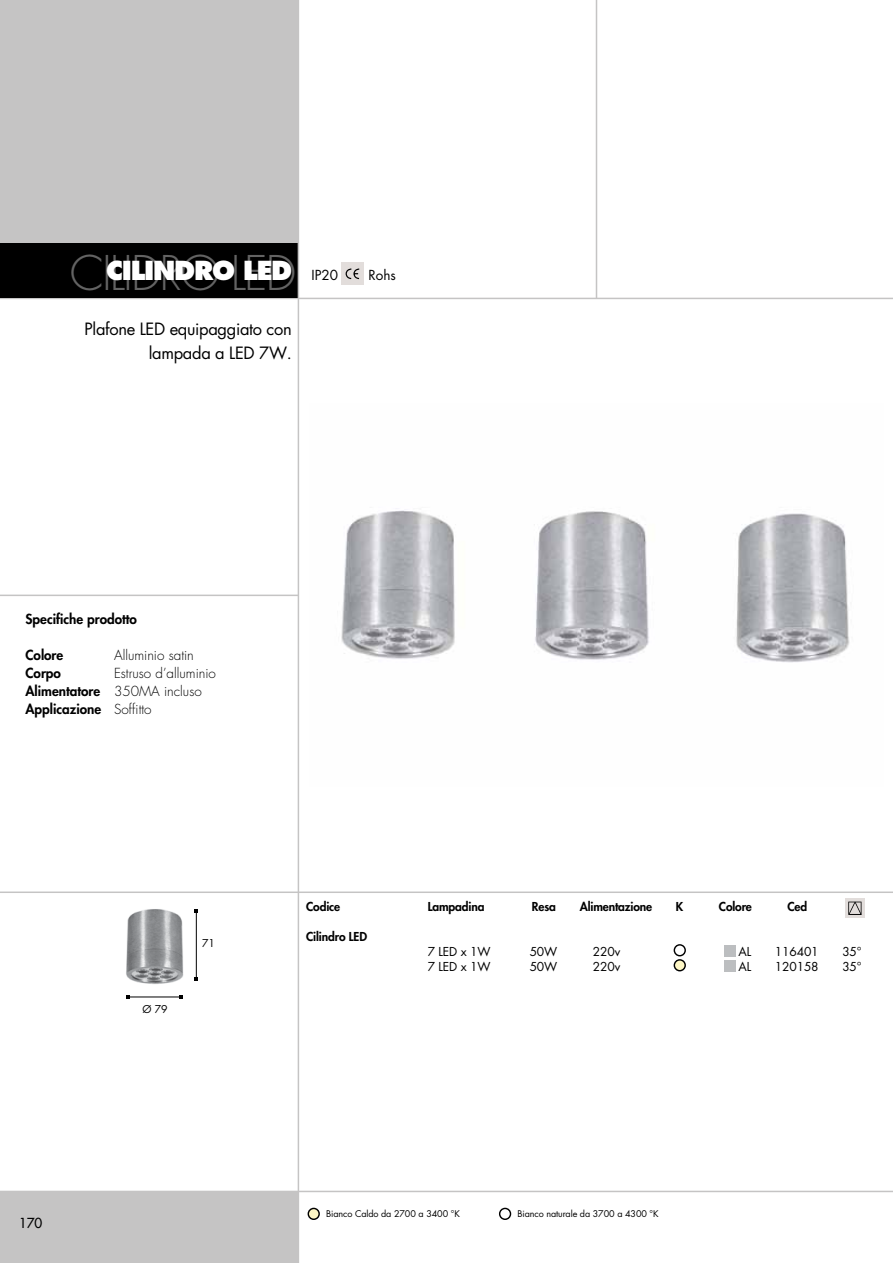
<style>
.page{position:relative;width:893px;height:1263px;background:#fff}
.page>*{position:absolute;margin:0;border:0;box-sizing:border-box;transform-origin:0 0}
.t1{font:300 46.5px "Futura Std";letter-spacing:-.04em;color:#fff}
.t2{font:800 25.5px "Futura Std";color:#fff}
.t3{font:16.5px/24px "Futura Std";letter-spacing:-.02em;color:#000;text-align:right}
.t4{font:300 13.5px/18px "Futura Std";color:#000}
.t5{font:800 13.5px "Futura Std";color:#000}
.t6{font:13.5px "Futura Std";color:#000}
.t7{font:500 13.5px "Futura Std";color:#000}
.t8{font:800 12px "Futura Std";letter-spacing:-.01em;color:#000}
.t9{font:12px "Futura Std";letter-spacing:-.01em;color:#000}
.t10{font:10.5px "Futura Std";color:#000}
.t11{font:9px "Futura Std";letter-spacing:-.01em;color:#000}
.s1{font-weight:300}
.s2{font-weight:800}
</style>
<div class="page">
<div style="left:0;top:1191px;width:298px;height:72px;background:#c5c4c4"></div>
<svg style="left:0;top:298px;width:893px;height:595px"></svg>
<div style="left:0;top:0;width:298px;height:298px;background:#c5c4c4"></div>
<div style="left:0;top:243px;width:298px;height:55px;background:#000"></div>
<hr style="left:0;top:595px;width:299px;height:1px;background:#c5c4c4">
<hr style="left:298px;top:0;width:1px;height:1263px;background:#c5c4c4">
<hr style="left:596px;top:0;width:1px;height:298px;background:#c5c4c4">
<hr style="left:0;top:1191px;width:893px;height:1px;background:#c5c4c4">
<img style="left:309px;top:403px;width:574px;height:383px">
<div style="left:674px;top:944px;width:12px;height:12px;border:1px solid #000;border-radius:50%"></div>
<div style="left:724px;top:945px;width:11px;height:11px;background:#bcbec0"></div>
<div style="left:674px;top:960px;width:11px;height:11px;background:#fef7c5;border-radius:50%"></div>
<div style="left:674px;top:959px;width:12px;height:12px;border:1px solid #000;border-radius:50%"></div>
<div style="left:724px;top:960px;width:11px;height:11px;background:#bcbec0"></div>
<div style="left:342px;top:263px;width:22px;height:22px;background:#e2dddb"></div>
<svg style="left:346px;top:268px;width:13px;height:11px"></svg>
<svg style="left:846px;top:899px;width:18px;height:18px"></svg>
<svg style="left:848px;top:902px;width:13px;height:13px"></svg>
<img style="left:126px;top:909px;width:72px;height:88px">
<hr style="left:128px;top:996px;width:53px;height:1px;background:#000">
<hr style="left:196px;top:910px;width:1px;height:69px;background:#000">
<div style="left:499px;top:1208px;width:12px;height:12px;border:1px solid #000;border-radius:50%"></div>
<div style="left:308px;top:1208px;width:11px;height:11px;background:#fef7c5;border-radius:50%"></div>
<div style="left:308px;top:1208px;width:12px;height:12px;border:1px solid #000;border-radius:50%"></div>
<h1 class="t1" style="left:69px;top:245px;width:228px">cilidro led</h1>
<p class="t2" style="left:106px;top:254px;width:185px">CILINDRO LED</p>
<p class="t3" style="left:85px;top:317px;width:209px">Plafone LED equipaggiato con lampada a LED 7W.</p>
<p class="t6" style="left:311px;top:266px;width:28px">IP20</p>
<p class="t6" style="left:368px;top:266px;width:29px">Rohs</p>
<p class="t5" style="left:26px;top:610px;width:113px">Specifiche prodotto</p>
<p class="t5" style="left:26px;top:646px;width:69px">Colore <span class="s1">A</span></p>
<p class="t4" style="left:123px;top:646px;width:73px">lluminio satin</p>
<p class="t5" style="left:26px;top:664px;width:66px">Corpo <span class="s1">E</span></p>
<p class="t4" style="left:26px;top:664px;width:192px;text-indent:95px">struso d’alluminio<br><span class="s2">Alimentatore</span> 350MA incluso<br><span class="s2">Applicazione</span> Soffitto</p>
<p class="t7" style="left:19px;top:1215px;width:25px">170</p>
<p class="t10" style="left:143px;top:1002px;width:27px">Ø 79</p>
<p class="t10" style="left:202px;top:936px;width:14px">71</p>
<p class="t8" style="left:306px;top:899px;width:36px">Codice</p>
<p class="t8" style="left:428px;top:899px;width:58px">Lampadina</p>
<p class="t8" style="left:532px;top:899px;width:26px">Resa</p>
<p class="t8" style="left:580px;top:899px;width:74px">Alimentazione</p>
<p class="t8" style="left:676px;top:899px;width:9px">K</p>
<p class="t8" style="left:719px;top:899px;width:35px">Colore</p>
<p class="t8" style="left:787px;top:899px;width:21px">Ced</p>
<p class="t8" style="left:306px;top:929px;width:62px">Cilindro LED</p>
<p class="t9" style="left:428px;top:944px;width:64px">7 LED x 1W</p>
<p class="t9" style="left:530px;top:944px;width:29px">50W</p>
<p class="t9" style="left:593px;top:944px;width:29px">220v</p>
<p class="t9" style="left:738px;top:944px;width:14px">AL</p>
<p class="t9" style="left:775px;top:944px;width:45px">116401</p>
<p class="t9" style="left:842px;top:944px;width:21px">35°</p>
<p class="t9" style="left:428px;top:959px;width:64px">7 LED x 1W</p>
<p class="t9" style="left:530px;top:959px;width:29px">50W</p>
<p class="t9" style="left:593px;top:959px;width:29px">220v</p>
<p class="t9" style="left:738px;top:959px;width:14px">AL</p>
<p class="t9" style="left:775px;top:959px;width:45px">120158</p>
<p class="t9" style="left:842px;top:959px;width:21px">35°</p>
<p class="t11" style="left:326px;top:1208px;width:135px">Bianco Caldo da 2700 a 3400 °K</p>
<p class="t11" style="left:517px;top:1208px;width:143px">Bianco naturale da 3700 a 4300 °K</p>
</div>
